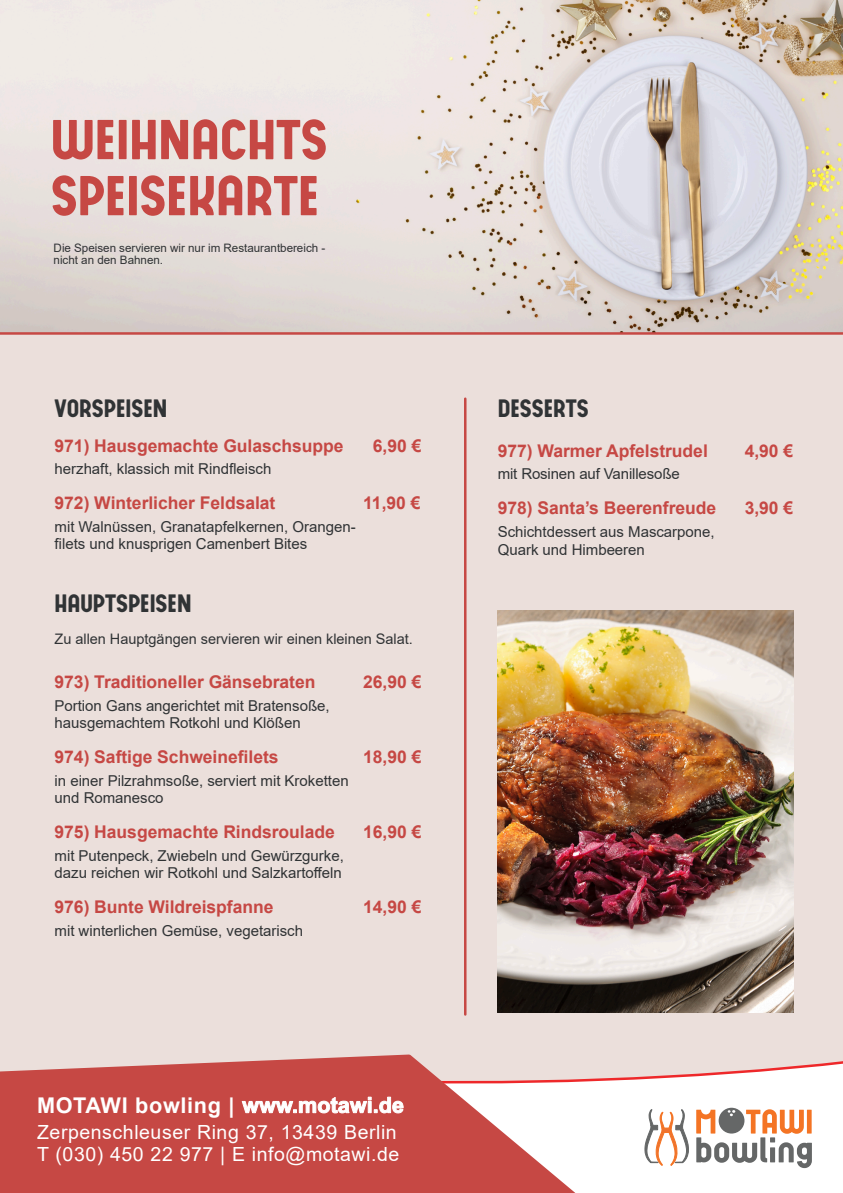
<style>
.page{position:relative;width:843px;height:1193px;background:#fff}
.page>*{position:absolute;margin:0;border:0;box-sizing:border-box;transform-origin:0 0}
.t1{font:56.05px/56px "GRAFIKATYPE.1";color:#c64844}
.t2{font:25px "GRAFIKATYPE.1";color:#303335}
.t3{font:700 21.65px "Arial";color:#fff}
.t4{font:19.5px/22.1px "Arial";letter-spacing:.03em;color:#fff}
.t5{font:700 17.5px "Arial";color:#c64844}
.t6{font:15px/17.5px "Arial";color:#303335}
.t7{font:14.5px "Arial";color:#303335}
.t8{font:11.6px/11.6px "Arial";color:#303335}
</style>
<div class="page">
<div style="left:0;top:334px;width:842px;height:716px;background:#ebdfdb"></div>
<img style="left:0;top:0;width:842px;height:332px">
<hr style="left:0;top:332px;width:842px;height:2px;background:#c64844">
<svg style="left:0;top:1050px;width:842px;height:119px"></svg>
<svg style="left:696px;top:1107px;width:115px;height:60px"></svg>
<svg style="left:0;top:1052px;width:696px;height:140px;fill:#c64844"></svg>
<hr style="left:464px;top:398px;width:2px;height:616px;background:#c64844">
<img style="left:497px;top:610px;width:296px;height:402px">
<h1 class="t1" style="left:51px;top:111px;width:278px">WEIHNACHTS<br>SPEISEKARTE</h1>
<p class="t8" style="left:54px;top:243px;width:273px">Die Speisen servieren wir nur im Restaurantbereich - nicht an den Bahnen.</p>
<h2 class="t2" style="left:55px;top:394px;width:114px">VORSPEISEN</h2>
<p class="t5" style="left:55px;top:439px;width:290px">971) Hausgemachte Gulaschsuppe</p>
<p class="t5" style="left:372px;top:439px;width:50px">6,90 €</p>
<p class="t6" style="left:55px;top:461px;width:218px">herzhaft, klassich mit Rindfleisch</p>
<p class="t5" style="left:55px;top:496px;width:222px">972) Winterlicher Feldsalat</p>
<p class="t5" style="left:363px;top:496px;width:59px">11,90 €</p>
<p class="t6" style="left:55px;top:519px;width:302px">mit Walnüssen, Granatapfelkernen, Orangen&shy;filets und knusprigen Camenbert Bites</p>
<h2 class="t2" style="left:55px;top:589px;width:138px">HAUPTSPEISEN</h2>
<p class="t7" style="left:55px;top:633px;width:359px">Zu allen Hauptgängen servieren wir einen kleinen Salat.</p>
<p class="t5" style="left:55px;top:675px;width:262px">973) Traditioneller Gänsebraten</p>
<p class="t5" style="left:363px;top:675px;width:60px">26,90 €</p>
<p class="t6" style="left:55px;top:698px;width:276px">Portion Gans angerichtet mit Bratensoße, hausgemachtem Rotkohl und Klößen</p>
<p class="t5" style="left:55px;top:750px;width:225px">974) Saftige Schweinefilets</p>
<p class="t5" style="left:363px;top:750px;width:60px">18,90 €</p>
<p class="t6" style="left:55px;top:773px;width:295px">in einer Pilzrahmsoße, serviert mit Kroketten und Romanesco</p>
<p class="t5" style="left:55px;top:825px;width:282px">975) Hausgemachte Rindsroulade</p>
<p class="t5" style="left:363px;top:825px;width:60px">16,90 €</p>
<p class="t6" style="left:55px;top:848px;width:290px">mit Putenpeck, Zwiebeln und Gewürzgurke, dazu reichen wir Rotkohl und Salzkartoffeln</p>
<p class="t5" style="left:55px;top:900px;width:220px">976) Bunte Wildreispfanne</p>
<p class="t5" style="left:363px;top:900px;width:60px">14,90 €</p>
<p class="t6" style="left:55px;top:923px;width:250px">mit winterlichen Gemüse, vegetarisch</p>
<h3 class="t3" style="left:37px;top:1096px;width:368px">MOTAWI bowling | www.motawi.de</h3>
<h3 class="t4" style="left:37px;top:1122px;width:363px">Zerpenschleuser Ring 37, 13439 Berlin<br>T (030) 450 22 977 | E info@motawi.de</h3>
<h2 class="t2" style="left:497px;top:394px;width:92px">DESSERTS</h2>
<p class="t5" style="left:497px;top:444px;width:211px">977) Warmer Apfelstrudel</p>
<p class="t5" style="left:744px;top:444px;width:50px">4,90 €</p>
<p class="t6" style="left:497px;top:466px;width:183px">mit Rosinen auf Vanillesoße</p>
<p class="t5" style="left:497px;top:501px;width:220px">978) Santa’s Beerenfreude</p>
<p class="t5" style="left:744px;top:501px;width:50px">3,90 €</p>
<p class="t6" style="left:497px;top:524px;width:218px">Schichtdessert aus Mascarpone,<br>Quark und Himbeeren</p>
</div>
